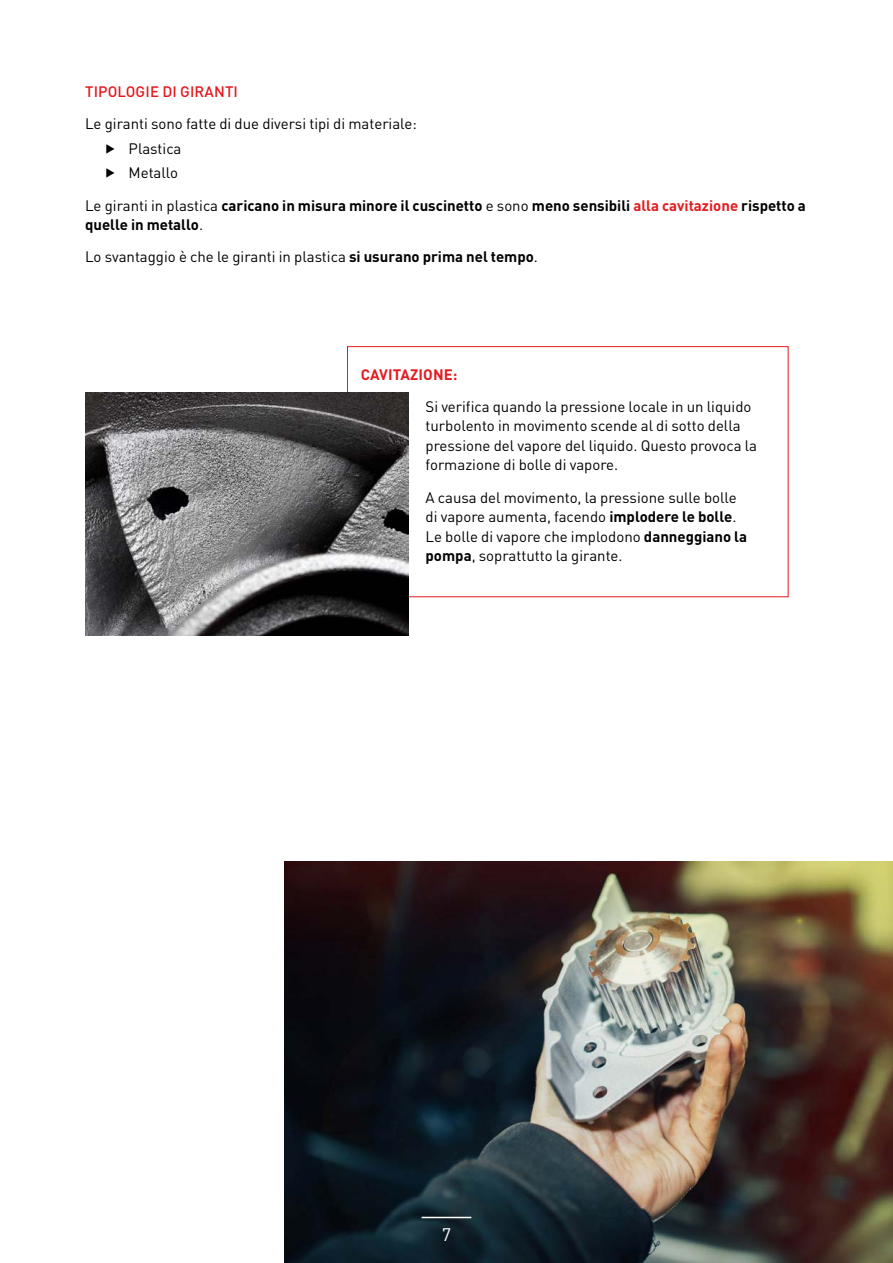
<style>
.page{position:relative;width:893px;height:1263px;background:#fff}
.page>*{position:absolute;margin:0;border:0;box-sizing:border-box;transform-origin:0 0}
.t1{font:18px "TVH Pro";color:#fff}
.t2{font:15px/19.5px "TVH Pro";color:#000}
.t3{font:700 15px/19.5px "TVH Pro";color:#000}
.t4{font:500 15px "TVH Pro";letter-spacing:.01em;color:#e41b1f}
.t5{font:700 15px "TVH Pro";letter-spacing:.01em;color:#e41b1f}
.s1{font-weight:400}
.s2{color:#e41b1f}
.s3{font-weight:700}
</style>
<div class="page">
<img style="left:285px;top:862px;width:608px;height:401px">
<hr style="left:422px;top:1217px;width:49px;height:1px;background:#fff">
<div style="left:347px;top:346px;width:441px;height:251px;border:1px solid #e41b1f"></div>
<img style="left:85px;top:393px;width:324px;height:242px">
<p class="t4" style="left:85px;top:79px;width:154px">TIPOLOGIE DI GIRANTI</p>
<p class="t2" style="left:105px;top:109px;width:314px;line-height:24.8px;text-indent:-20px">Le giranti sono fatte di due diversi tipi di materiale: ▶ Plastica<br>▶ Metallo</p>
<p class="t3" style="left:85px;top:194px;width:722px"><span class="s1">Le giranti in plastica</span> caricano in misura minore il cuscinetto <span class="s1">e sono</span> meno sensibili <span class="s2">alla cavitazione</span> rispetto a quelle in metallo<span class="s1">.</span></p>
<p class="t2" style="left:85px;top:246px;width:454px">Lo svantaggio è che le giranti in plastica <span class="s3">si usurano prima nel tempo</span>.</p>
<p class="t5" style="left:361px;top:362px;width:98px">CAVITAZIONE:</p>
<p class="t2" style="left:426px;top:395px;width:333px">Si verifica quando la pressione locale in un liquido turbolento in movimento scende al di sotto della pressione del vapore del liquido. Questo provoca la formazione di bolle di vapore.</p>
<p class="t2" style="left:426px;top:486px;width:323px">A causa del movimento, la pressione sulle bolle di vapore aumenta, facendo <span class="s3">implodere le bolle</span>.<br>Le bolle di vapore che implodono <span class="s3">danneggiano la pompa</span>, soprattutto la girante.</p>
<p class="t1" style="left:442px;top:1221px;width:11px">7</p>
</div>
